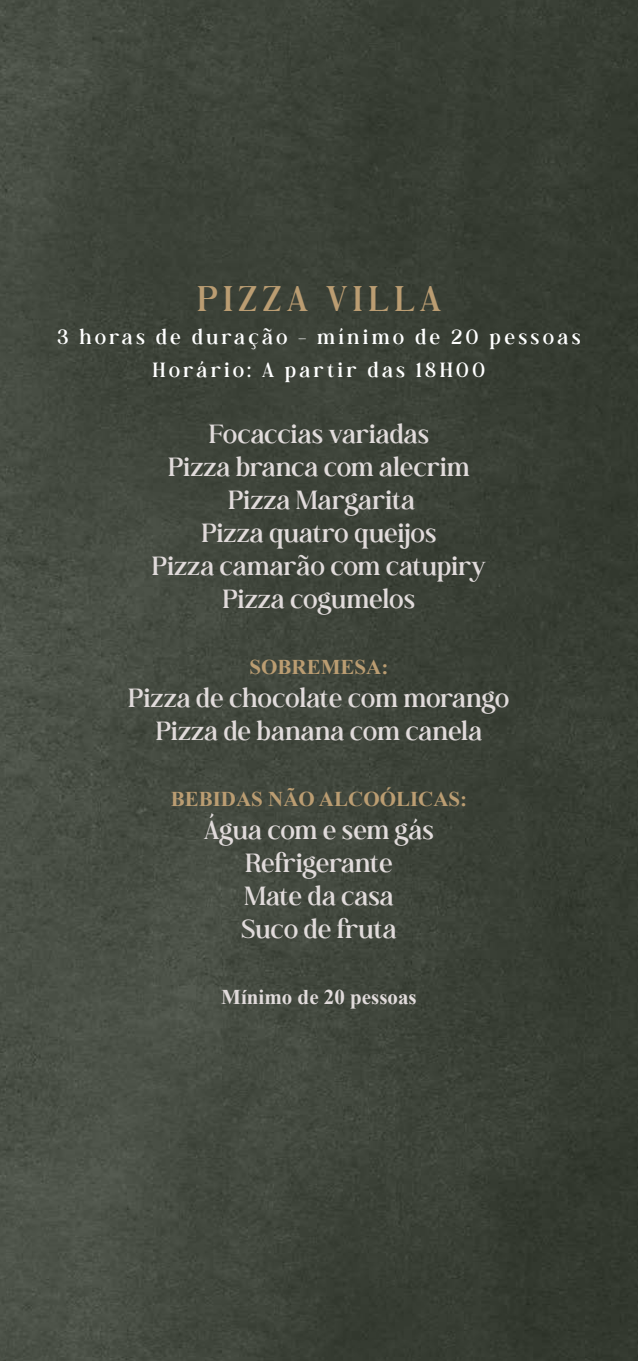
<style>
.page{position:relative;width:638px;height:1361px;background:#fff}
.page>*{position:absolute;margin:0;border:0;box-sizing:border-box;transform-origin:0 0}
.t1{font:28.5px "Andine";letter-spacing:.2em;color:#bb9d72}
.t2{font:21px/33px "Andine";color:#e1dbdb;text-align:center}
.t3{font:700 21px "Times New Roman";color:#bb9d72}
.t4{font:700 21px "Times New Roman";color:#e1dbdb}
.t5{font:16.5px/33px "Andine";letter-spacing:.2em;color:#fff;text-align:center}
</style>
<div class="page">
<img style="left:0;top:0;width:638px;height:1361px">
<h1 class="t1" style="left:197px;top:274px;width:245px">PIZZA VILLA</h1>
<p class="t5" style="left:57px;top:319px;width:525px">3 horas de duração – mínimo de 20 pessoas<br>Horário: A partir das 18H00</p>
<p class="t2" style="left:152px;top:416px;width:335px">Focaccias variadas<br>Pizza branca com alecrim<br>Pizza Margarita<br>Pizza quatro queijos<br>Pizza camarão com catupiry<br>Pizza cogumelos</p>
<p class="t3" style="left:249px;top:652px;width:140px">SOBREMESA:</p>
<p class="t2" style="left:128px;top:680px;width:383px">Pizza de chocolate com morango<br>Pizza de banana com canela</p>
<p class="t3" style="left:171px;top:784px;width:298px">BEBIDAS NÃO ALCOÓLICAS:</p>
<p class="t2" style="left:204px;top:812px;width:231px">Água com e sem gás<br>Refrigerante<br>Mate da casa<br>Suco de fruta</p>
<p class="t4" style="left:221px;top:981px;width:197px">Mínimo de 20 pessoas</p>
</div>
